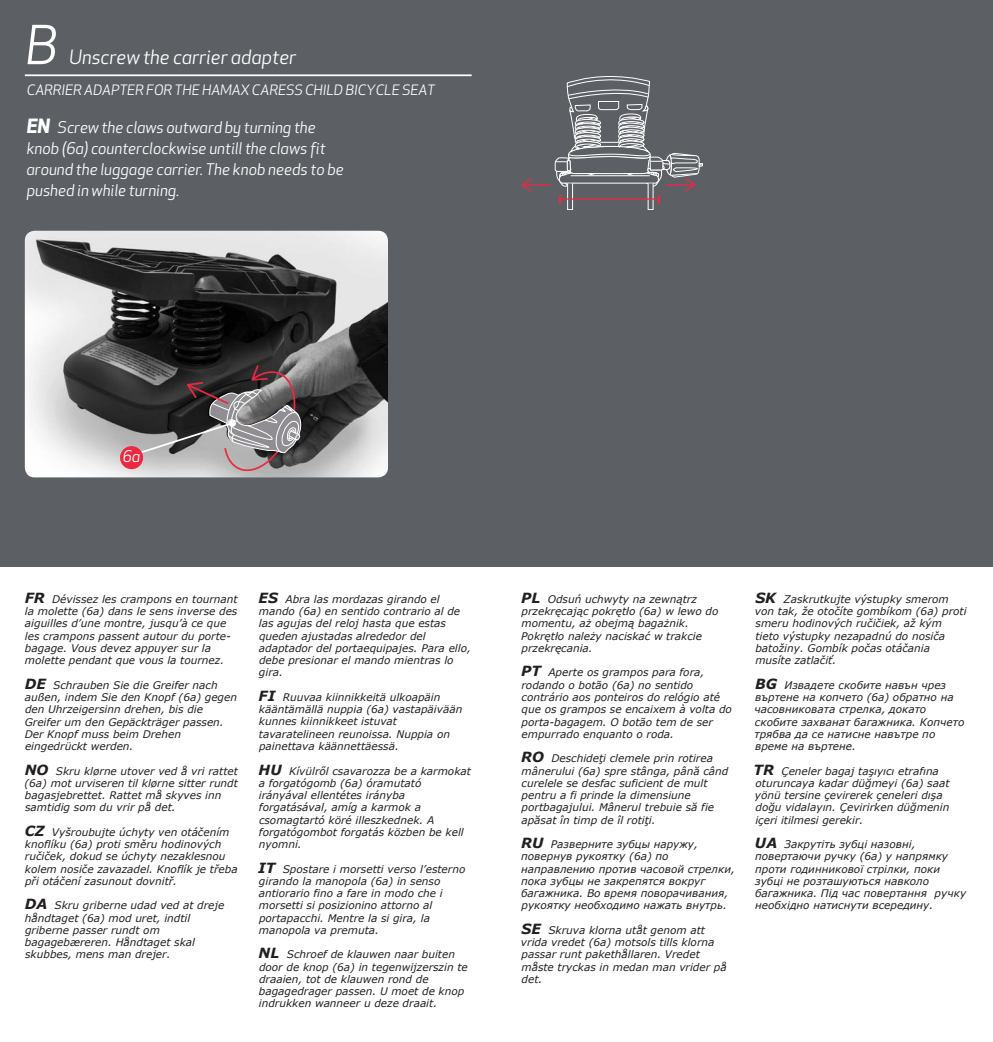
<style>
.page{position:relative;width:993px;height:1042px;background:#fff}
.page>*{position:absolute;margin:0;border:0;box-sizing:border-box;transform-origin:0 0}
.t1{font:italic 52.5px "Apex New";color:#fff}
.t2{font:italic 19.25px "Apex New";color:#fff}
.t3{font:italic 15.75px/21px "Apex New";color:#fff}
.t4{font:italic 14px "Apex New";color:#fff}
.t5{font:italic 700 14px "Verdana";color:#231f20}
.t6{font:italic 10.5px/12.2px "Verdana";color:#231f20}
.s1{font-weight:700;font-size:19.25px}
.s2{font-weight:700;font-size:14px}
</style>
<div class="page">
<div style="left:0;top:0;width:992px;height:566px;background:#5c6065"></div>
<img style="left:25px;top:231px;width:363px;height:246px">
<hr style="left:522px;top:184px;width:28px;height:2px;background:#ec2940">
<svg style="left:521px;top:178px;width:11px;height:13px"></svg>
<svg style="left:554px;top:76px;width:148px;height:134px"></svg>
<hr style="left:25px;top:74px;width:446px;height:2px;background:#fff">
<svg style="left:130px;top:365px;width:192px;height:109px;background:#706c6d"></svg>
<div style="left:228px;top:419px;width:8px;height:8px;background:#fff;border-radius:3px"></div>
<div style="left:120px;top:446px;width:23px;height:23px;background:#ec2940;border-radius:50%"></div>
<h1 class="t1" style="left:25px;top:12px;width:34px">B</h1>
<h2 class="t2" style="left:69px;top:45px;width:228px">Unscrew the carrier adapter</h2>
<h3 class="t4" style="left:27px;top:81px;width:18px">Carrier</h3>
<h3 class="t4" style="left:84px;top:81px;width:19px">Adapter</h3>
<h3 class="t4" style="left:146px;top:81px;width:38px">for the</h3>
<h3 class="t4" style="left:202px;top:81px;width:20px">Hamax</h3>
<h3 class="t4" style="left:252px;top:81px;width:18px">Caress</h3>
<h3 class="t4" style="left:305px;top:81px;width:50px">childbicyc</h3>
<h3 class="t4" style="left:384px;top:81px;width:28px">le seat</h3>
<h3 class="t3" style="left:27px;top:116px;width:319px"><span class="s1">EN</span> Screw the claws outward by turning the knob (6a) counterclockwise untill the claws fit around the luggage carrier. The knob needs to be pushed in while turning.</h3>
<h3 class="t3" style="left:123px;top:446px;width:19px">6a</h3>
<p class="t6" style="left:25px;top:593px;width:214px"><span class="s2">FR</span> Dévissez les crampons en tournant la molette (6a) dans le sens inverse des aiguilles d’une montre, jusqu’à ce que les crampons passent autour du porte&shy;bagage. Vous devez appuyer sur la molette pendant que vous la tournez.</p>
<p class="t6" style="left:25px;top:679px;width:214px"><span class="s2">DE</span> Schrauben Sie die Greifer nach außen, indem Sie den Knopf (6a) gegen den Uhrzeigersinn drehen, bis die<br>Greifer um den Gepäckträger passen.<br>Der Knopf muss beim Drehen eingedrückt werden.</p>
<h3 class="t5" style="left:25px;top:759px;width:13px">NO</h3>
<p class="t6" style="left:25px;top:764px;width:215px;text-indent:31px">Skru klørne utover ved å vri rattet (6a) mot urviseren til klørne sitter rundt bagasjebrettet. Rattet må skyves inn samtidig som du vrir på det.</p>
<p class="t6" style="left:25px;top:826px;width:214px"><span class="s2">CZ</span> Vyšroubujte úchyty ven otáčením knoflíku (6a) proti směru hodinových ručiček, dokud se úchyty nezaklesnou kolem nosiče zavazadel. Knoflík je třeba při otáčení zasunout dovnitř.</p>
<p class="t6" style="left:25px;top:899px;width:201px"><span class="s2">DA</span> Skru griberne udad ved at dreje håndtaget (6a) mod uret, indtil griberne passer rundt om bagagebæreren. Håndtaget skal skubbes, mens man drejer.</p>
<h3 class="t5" style="left:258px;top:588px;width:11px">ES</h3>
<p class="t6" style="left:259px;top:593px;width:213px;text-indent:27px">Abra las mordazas girando el mando (6a) en sentido contrario al de las agujas del reloj hasta que estas queden ajustadas alrededor del adaptador del portaequipajes. Para ello, debe presionar el mando mientras lo gira.</p>
<p class="t6" style="left:258px;top:691px;width:205px"><span class="s2">FI</span> Ruuvaa kiinnikkeitä ulkoapäin kääntämällä nuppia (6a) vastapäivään kunnes kiinnikkeet istuvat tavaratelineen reunoissa. Nuppia on painettava käännettäessä.</p>
<p class="t6" style="left:258px;top:764px;width:214px"><span class="s2">HU</span> Kívülről csavarozza be a karmokat a forgatógomb (6a) óramutató irányával ellentétes irányba forgatásával, amíg a karmok a csomagtartó köré illeszkednek. A forgatógombot forgatás közben be kell nyomni.</p>
<p class="t6" style="left:258px;top:862px;width:209px"><span class="s2">IT</span> Spostare i morsetti verso l’esterno girando la manopola (6a) in senso antiorario fino a fare in modo che i morsetti si posizionino attorno al portapacchi. Mentre la si gira, la manopola va premuta.</p>
<h3 class="t5" style="left:258px;top:943px;width:11px">NL</h3>
<p class="t6" style="left:259px;top:948px;width:210px;text-indent:28px">Schroef de klauwen naar buiten door de knop (6a) in tegenwijzerszin te draaien, tot de klauwen rond de bagagedrager passen. U moet de knop indrukken wanneer u deze draait.</p>
<h3 class="t5" style="left:521px;top:588px;width:11px">PL</h3>
<p class="t6" style="left:521px;top:593px;width:198px;text-indent:27px">Odsuń uchwyty na zewnątrz przekręcając pokrętło (6a) w lewo do momentu, aż obejmą bagażnik.<br>Pokrętło należy naciskać w trakcie przekręcania.</p>
<h3 class="t5" style="left:521px;top:661px;width:12px">PT</h3>
<p class="t6" style="left:521px;top:666px;width:212px;text-indent:27px">Aperte os grampos para fora, rodando o botão (6a) no sentido contrário aos ponteiros do relógio até que os grampos se encaixem à volta do porta-bagagem. O botão tem de ser empurrado enquanto o roda.</p>
<p class="t6" style="left:521px;top:752px;width:208px"><span class="s2">RO</span> Deschideţi clemele prin rotirea mânerului (6a) spre stânga, până când curelele se desfac suficient de mult pentru a fi prinde la dimensiune portbagajului. Mânerul trebuie să fie apăsat în timp de îl rotiţi.</p>
<p class="t6" style="left:521px;top:838px;width:215px"><span class="s2">RU</span> Разверните зубцы наружу, повернув рукоятку (6a) по направлению против часовой стрелки, пока зубцы не закрепятся вокруг багажника. Во время поворачивания, рукоятку необходимо нажать внутрь.</p>
<h3 class="t5" style="left:521px;top:919px;width:12px">SE</h3>
<p class="t6" style="left:521px;top:924px;width:207px;text-indent:27px">Skruva klorna utåt genom att vrida vredet (6a) motsols tills klorna passar runt pakethållaren. Vredet måste tryckas in medan man vrider på det.</p>
<p class="t6" style="left:754px;top:593px;width:213px"><span class="s2">SK</span> Zaskrutkujte výstupky smerom von tak, že otočíte gombíkom (6a) proti smeru hodinových ručičiek, až kým tieto výstupky nezapadnú do nosiča batožiny. Gombík počas otáčania musíte zatlačiť.</p>
<p class="t6" style="left:754px;top:679px;width:211px"><span class="s2">BG</span> Извадете скобите навън чрез въртене на копчето (6a) обратно на часовниковата стрелка, докато скобите захванат багажника. Копчето трябва да се натисне навътре по време на въртене.</p>
<p class="t6" style="left:753px;top:764px;width:197px"><span class="s2">TR</span> Çeneler bagaj taşıyıcı etrafına oturuncaya kadar düğmeyi (6a) saat yönü tersine çevirerek çeneleri dışa doğu vidalayın. Çevirirken düğmenin içeri itilmesi gerekir.</p>
<p class="t6" style="left:754px;top:838px;width:213px"><span class="s2">UA</span> Закрутіть зубці назовні, повертаючи ручку (6a) у напрямку проти годинникової стрілки, поки зубці не розташуються навколо багажника. Під час повертання ручку необхідно натиснути всередину.</p>
</div>
